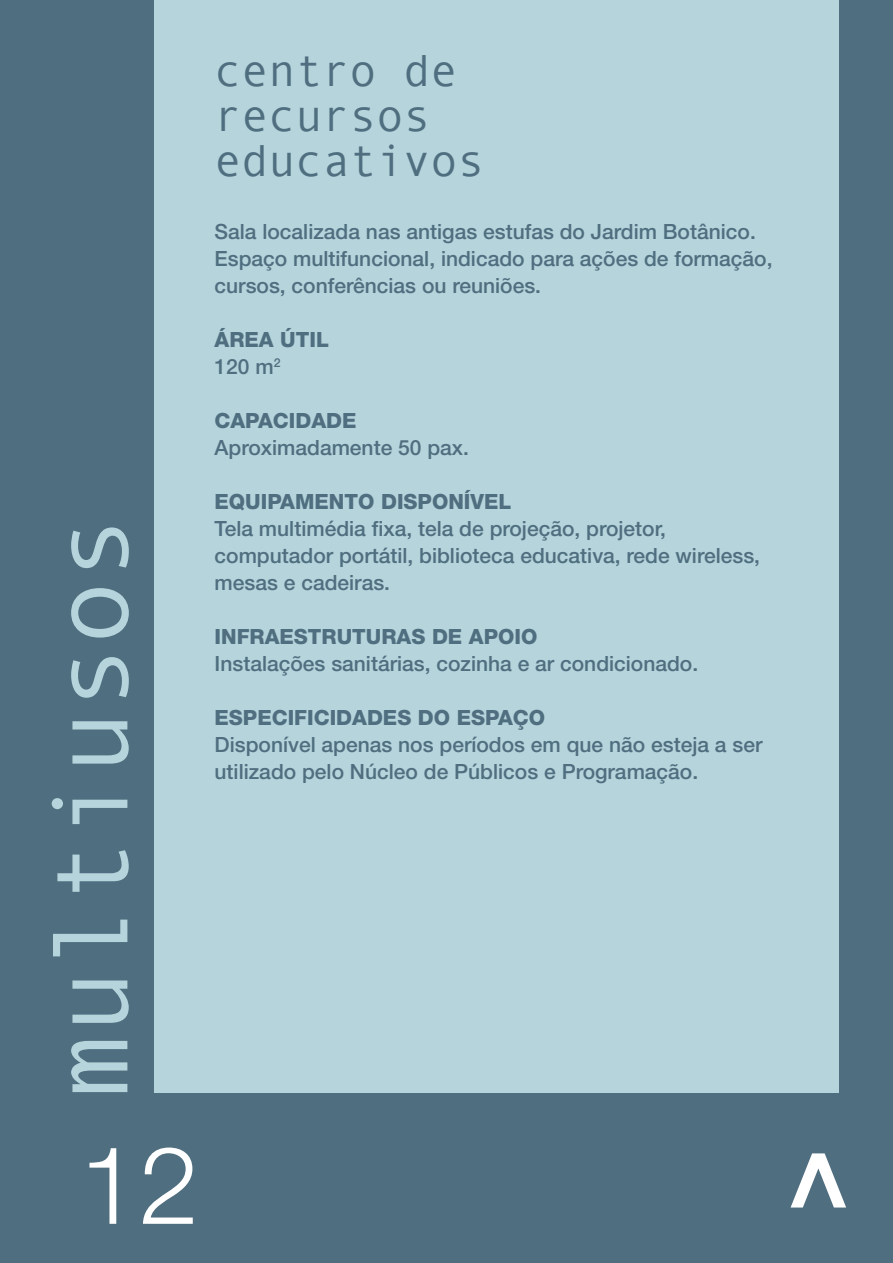
<style>
.page{position:relative;width:893px;height:1263px;background:#4f6e7f}
.page>*{position:absolute;margin:0;border:0;box-sizing:border-box;transform-origin:0 0}
.t1{font:108px "Andale Mono";color:#b5d4dc}
.t2{font:300 108px "Helvetica Neue LT Std";color:#fff}
.t3{font:700 106.5px "Helvetica Neue LT Std";color:#fff}
.t4{font:45px "Andale Mono";color:#4f6e7f}
.t5{font:500 21px/27px "Helvetica Neue LT Std";color:#4f6e7f}
.t6{font:800 21px "Helvetica Neue LT Std";color:#4f6e7f}
</style>
<div class="page">
<div style="left:154px;top:0;width:685px;height:1093px;background:#b5d4dc"></div>
<p class="t1" style="left:20px;top:1099px;width:585px;rotate:-90deg">multiusos</p>
<p class="t4" style="left:215px;top:41px;width:244px">centro de</p>
<p class="t4" style="left:215px;top:86px;width:217px">recursos</p>
<p class="t4" style="left:215px;top:131px;width:271px">educativos</p>
<p class="t5" style="left:215px;top:217px;width:559px">Sala localizada nas antigas estufas do Jardim Botânico.<br>Espaço multifuncional, indicado para ações de formação, cursos, conferências ou reuniões.</p>
<p class="t6" style="left:215px;top:327px;width:116px">ÁREA ÚTIL</p>
<p class="t5" style="left:215px;top:352px;width:67px">120 m<sup>2</sup></p>
<p class="t6" style="left:215px;top:408px;width:143px">CAPACIDADE</p>
<p class="t5" style="left:215px;top:433px;width:256px">Aproximadamente 50 pax.</p>
<p class="t6" style="left:215px;top:489px;width:298px">EQUIPAMENTO DISPONÍVEL</p>
<p class="t5" style="left:215px;top:514px;width:547px">Tela multimédia fixa, tela de projeção, projetor, computador portátil, biblioteca educativa, rede wireless, mesas e cadeiras.</p>
<p class="t6" style="left:215px;top:624px;width:324px">INFRAESTRUTURAS DE APOIO</p>
<p class="t5" style="left:215px;top:649px;width:485px">Instalações sanitárias, cozinha e ar condicionado.</p>
<p class="t6" style="left:215px;top:705px;width:332px">ESPECIFICIDADES DO ESPAÇO</p>
<p class="t5" style="left:215px;top:730px;width:549px">Disponível apenas nos períodos em que não esteja a ser utilizado pelo Núcleo de Públicos e Programação.</p>
<h1 class="t2" style="left:79px;top:1119px;width:122px">12</h1>
<p class="t3" style="left:895px;top:1148px;width:65px;rotate:90deg">&lt;</p>
</div>
